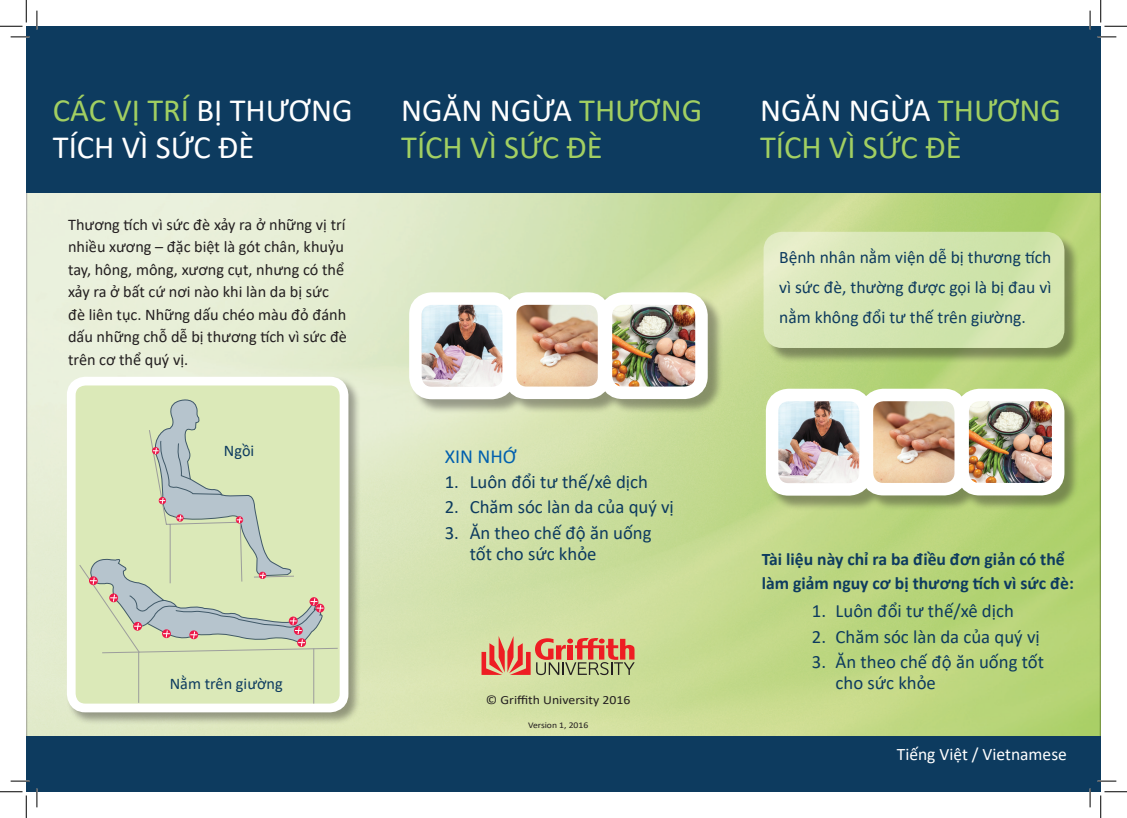
<style>
.page{position:relative;width:1127px;height:818px;background:#fff}
.page>*{position:absolute;margin:0;border:0;box-sizing:border-box;transform-origin:0 0}
.t1{font:32.5px/37.5px "Calibri";color:#a2cf62}
.t2{font:32.5px/37.5px "Calibri";color:#fff}
.SUB_HEADS{font:20px "Calibri";color:#0160ae}
.Body{font:18.75px/21.2px "Calibri";color:#0d3b5f}
.Body-2{font:700 17.62px/23.8px "Calibri";color:#0d3b5f}
.Body-3{font:17.5px/30px "Calibri";color:#0d3b5f;text-align:justify}
.t3{font:17.5px "Calibri";color:#fff}
.Body-4{font:16.25px/22.5px "Calibri";color:#231f20}
.Body-5{font:16.25px "Calibri";color:#0d3b5f}
.t4{font:12.5px "Calibri";color:#231f20;scale:1.1 1}
.t5{font:8.75px "Calibri";color:#231f20;scale:1.1 1}
.s1{color:#a2cf62}
.s2{color:#fff}
</style>
<div class="page">
<img style="left:26px;top:193px;width:1074px;height:543px">
<div style="left:26px;top:26px;width:1074px;height:167px;background:#0d3b5f"></div>
<div style="left:26px;top:736px;width:1074px;height:56px;background:#0d3b5f"></div>
<svg style="left:481px;top:636px;width:153px;height:39px;background:#d19370"></svg>
<div style="left:767px;top:391px;width:312px;height:120px;background:#231f20;opacity:.4"></div>
<img style="left:969px;top:402px;width:82px;height:80px">
<div style="left:956px;top:389px;width:108px;height:106px;border:12px solid #fff;border-radius:17px"></div>
<img style="left:778px;top:402px;width:175px;height:81px">
<div style="left:765px;top:389px;width:106px;height:107px;border:12px solid #fff;border-radius:16px"></div>
<div style="left:860px;top:389px;width:106px;height:106px;border:12px solid #fff;border-radius:17px"></div>
<div style="left:411px;top:294px;width:312px;height:121px;background:#231f20;opacity:.4"></div>
<img style="left:517px;top:305px;width:177px;height:81px">
<div style="left:599px;top:292px;width:108px;height:107px;border:12px solid #fff;border-radius:17px"></div>
<img style="left:422px;top:305px;width:80px;height:81px">
<div style="left:409px;top:292px;width:106px;height:107px;border:12px solid #fff;border-radius:16px"></div>
<div style="left:504px;top:292px;width:106px;height:107px;border:12px solid #fff;border-radius:17px"></div>
<svg style="left:765px;top:234px;width:314px;height:130px;background:#96ac65"></svg>
<div style="left:766px;top:235px;width:295px;height:110px;background:linear-gradient(to right,#dee9bf,#cee3a7);border-radius:16px"></div>
<div style="left:763px;top:232px;width:301px;height:116px;border:6px solid #fff;border-radius:16px"></div>
<div style="left:66px;top:376px;width:295px;height:349px;background:#231f20;opacity:.4"></div>
<div style="left:71px;top:381px;width:273px;height:327px;background:#dbe9b8;border-radius:14px"></div>
<div style="left:67px;top:377px;width:281px;height:335px;border:9px solid #fff;border-radius:14px"></div>
<hr style="left:138px;top:652px;width:1px;height:51px;background:#9c9d9c">
<hr style="left:313px;top:648px;width:1px;height:55px;background:#9c9d9c">
<svg style="left:79px;top:399px;width:259px;height:254px"></svg>
<svg style="left:11px;top:36px;width:18px;height:2px"></svg>
<svg style="left:1097px;top:36px;width:18px;height:2px"></svg>
<svg style="left:11px;top:780px;width:18px;height:2px"></svg>
<svg style="left:1097px;top:780px;width:18px;height:2px"></svg>
<svg style="left:36px;top:11px;width:2px;height:18px"></svg>
<svg style="left:36px;top:788px;width:2px;height:19px"></svg>
<svg style="left:1089px;top:11px;width:1px;height:18px"></svg>
<svg style="left:1089px;top:788px;width:1px;height:19px"></svg>
<svg style="left:0;top:0;width:27px;height:27px"></svg>
<svg style="left:0;top:791px;width:27px;height:27px"></svg>
<svg style="left:1100px;top:0;width:26px;height:27px"></svg>
<svg style="left:1100px;top:791px;width:26px;height:27px"></svg>
<p class="t2" style="left:53px;top:91px;width:301px"><span class="s1">CÁC VỊ TRÍ</span> BỊ THƯƠNG<br>TÍCH VÌ SỨC ĐÈ</p>
<p class="t1" style="left:401px;top:91px;width:302px"><span class="s2">NGĂN NGỪA</span> THƯƠNG<br>TÍCH VÌ SỨC ĐÈ</p>
<p class="Body-4" style="left:68px;top:213px;width:280px">Thương tích vì sức đè xảy ra ở những vị trí nhiều xương – đặc biệt là gót chân, khuỷu tay, hông, mông, xương cụt, nhưng có thể xảy ra ở bất cứ nơi nào khi làn da bị sức đè liên tục. Những dấu chéo màu đỏ đánh dấu những chỗ dễ bị thương tích vì sức đè trên cơ thể quý vị.</p>
<p class="Body-5" style="left:224px;top:439px;width:32px">Ngồi</p>
<p class="Body-5" style="left:170px;top:672px;width:114px">Nằm trên giường</p>
<p class="SUB_HEADS" style="left:444px;top:442px;width:74px">XIN NHỚ</p>
<p class="Body" style="left:444px;top:470px;width:205px">1. Luôn đổi tư thế/xê dịch</p>
<p class="Body" style="left:444px;top:496px;width:231px">2. Chăm sóc làn da của quý vị</p>
<p class="Body" style="left:469px;top:521px;width:183px;text-indent:-25px">3. Ăn theo chế độ ăn uống tốt cho sức khỏe</p>
<p class="t4" style="left:486px;top:691px;width:133px">© Griffith University 2016</p>
<p class="t5" style="left:528px;top:719px;width:56px">Version 1, 2016</p>
<p class="t1" style="left:759px;top:91px;width:302px"><span class="s2">NGĂN NGỪA</span> THƯƠNG<br>TÍCH VÌ SỨC ĐÈ</p>
<p class="Body-3" style="left:779px;top:241px;width:273px">Bệnh nhân nằm viện dễ bị thương tích vì sức đè, thường được gọi là bị đau vì nằm không đổi tư thế trên giường.</p>
<p class="Body-2" style="left:761px;top:547px;width:314px">Tài liệu này chỉ ra ba điều đơn giản có thể làm giảm nguy cơ bị thương tích vì sức đè:</p>
<p class="Body" style="left:811px;top:600px;width:203px">1. Luôn đổi tư thế/xê dịch</p>
<p class="Body" style="left:811px;top:625px;width:229px">2. Chăm sóc làn da của quý vị</p>
<p class="Body" style="left:835px;top:651px;width:210px;text-indent:-24px">3. Ăn theo chế độ ăn uống tốt cho sức khỏe</p>
<p class="t3" style="left:896px;top:742px;width:171px">Tiếng Việt / Vietnamese</p>
</div>
